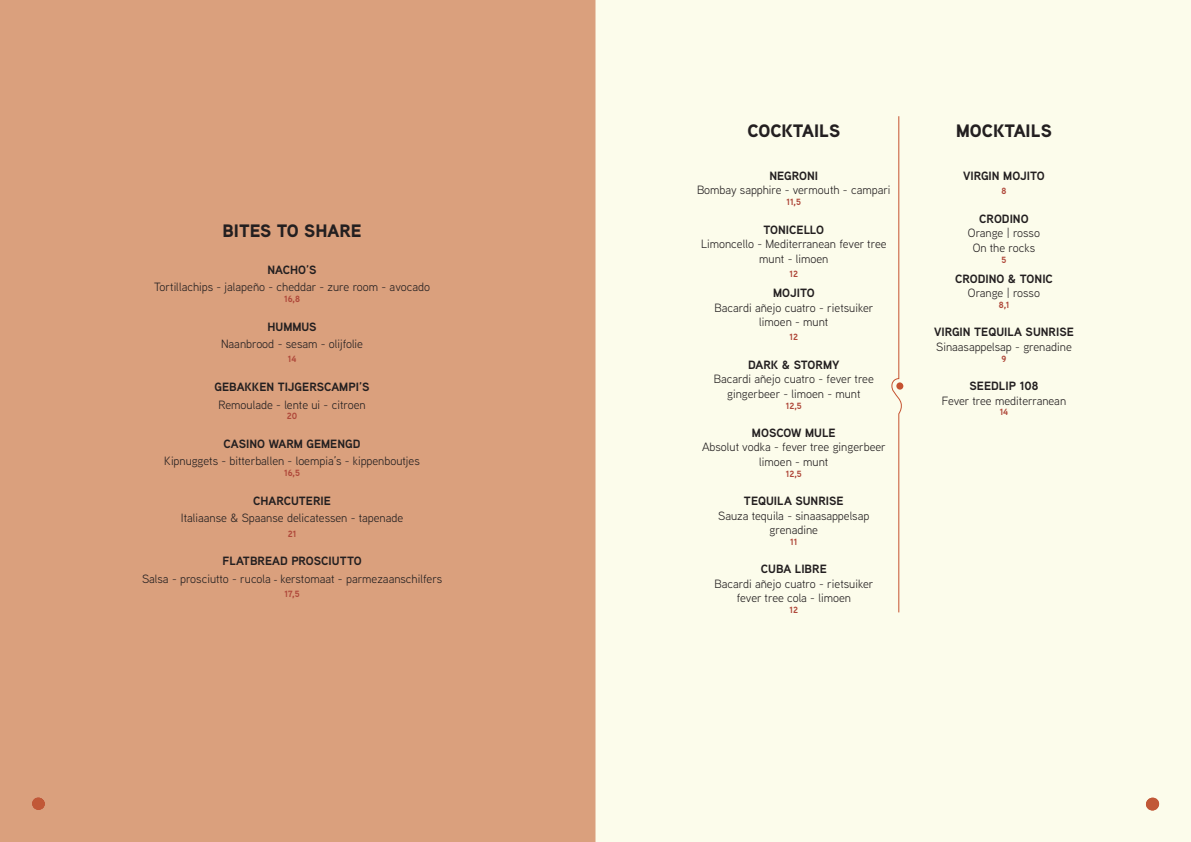
<style>
.page{position:relative;width:1191px;height:842px;background:#fff}
.page>*{position:absolute;margin:0;border:0;box-sizing:border-box;transform-origin:0 0}
.t1{font:900 18px "Aaux Next";color:#231f20}
.t2{font:12px/14.4px "Aaux Next";color:#231f20;text-align:center}
.t3{font:700 12px "Aaux Next";color:#231f20}
.t4{font:700 9px "Aaux Next";color:#af483a}
.s1{font-weight:700}
.s2{font-family:"Minion Pro"}
</style>
<div class="page">
<div style="left:595px;top:0;width:596px;height:842px;background:#fcfceb"></div>
<div style="left:1146px;top:798px;width:13px;height:12px;background:#c15837;border-radius:50%"></div>
<div style="left:0;top:0;width:595px;height:842px;background:#daa07d"></div>
<svg style="left:32px;top:797px;width:13px;height:13px"></svg>
<svg style="left:891px;top:116px;width:11px;height:497px"></svg>
<div style="left:896px;top:382px;width:7px;height:8px;background:#c55230;border-radius:50%"></div>
<h1 class="t1" style="left:223px;top:218px;width:140px">BITES TO SHARE</h1>
<p class="t3" style="left:267px;top:261px;width:51px">NACHO’S</p>
<p class="t2" style="left:154px;top:279px;width:278px">Tortillachips - jalapeño - cheddar - zure room - avocado</p>
<p class="t4" style="left:284px;top:292px;width:17px">16,8</p>
<p class="t3" style="left:267px;top:318px;width:50px">HUMMUS</p>
<p class="t2" style="left:221px;top:336px;width:143px">Naanbrood - sesam - olijfolie</p>
<p class="t4" style="left:288px;top:353px;width:10px">14</p>
<p class="t3" style="left:214px;top:379px;width:156px">GEBAKKEN TIJGERSCAMPI’S</p>
<p class="t2" style="left:218px;top:397px;width:149px">Remoulade - lente ui - citroen</p>
<p class="t4" style="left:287px;top:410px;width:12px">20</p>
<p class="t3" style="left:224px;top:435px;width:138px">CASINO WARM GEMENGD</p>
<p class="t2" style="left:164px;top:453px;width:257px">Kipnuggets - bitterballen - loempia’s - kippenboutjes</p>
<p class="t4" style="left:284px;top:467px;width:17px">16,5</p>
<p class="t3" style="left:253px;top:492px;width:79px">CHARCUTERIE</p>
<p class="t2" style="left:181px;top:510px;width:224px">Italiaanse &amp; Spaanse delicatessen - tapenade</p>
<p class="t4" style="left:288px;top:527px;width:10px">21</p>
<p class="t2" style="left:142px;top:552px;width:302px;line-height:17.2px"><span class="s1">FLATBREAD PROSCIUTTO<br></span>Salsa - prosciutto - rucola <span class="s2">-</span> kerstomaat - parmezaanschilfers</p>
<p class="t4" style="left:284px;top:587px;width:17px">17,5</p>
<h1 class="t1" style="left:747px;top:118px;width:94px">COCKTAILS</h1>
<p class="t3" style="left:769px;top:167px;width:50px">NEGRONI</p>
<p class="t2" style="left:697px;top:183px;width:195px">Bombay sapphire - vermouth - campari</p>
<p class="t4" style="left:786px;top:196px;width:16px">11,5</p>
<p class="t3" style="left:763px;top:221px;width:62px">TONICELLO</p>
<p class="t2" style="left:701px;top:236px;width:187px">Limoncello - Mediterranean fever tree munt - limoen</p>
<p class="t4" style="left:789px;top:268px;width:10px">12</p>
<p class="t3" style="left:773px;top:284px;width:43px">MOJITO</p>
<p class="t2" style="left:714px;top:300px;width:160px">Bacardi añejo cuatro - rietsuiker limoen - munt</p>
<p class="t4" style="left:789px;top:331px;width:10px">12</p>
<p class="t3" style="left:748px;top:356px;width:93px">DARK &amp; STORMY</p>
<p class="t2" style="left:714px;top:371px;width:162px">Bacardi añejo cuatro - fever tree gingerbeer - limoen - munt</p>
<p class="t4" style="left:786px;top:399px;width:17px">12,5</p>
<p class="t3" style="left:752px;top:424px;width:85px">MOSCOW MULE</p>
<p class="t2" style="left:702px;top:440px;width:185px">Absolut vodka - fever tree gingerbeer limoen - munt</p>
<p class="t4" style="left:786px;top:467px;width:17px">12,5</p>
<p class="t3" style="left:744px;top:493px;width:101px">TEQUILA SUNRISE</p>
<p class="t2" style="left:718px;top:508px;width:153px">Sauza tequila - sinaasappelsap grenadine</p>
<p class="t4" style="left:790px;top:535px;width:9px">11</p>
<p class="t3" style="left:761px;top:561px;width:67px">CUBA LIBRE</p>
<p class="t2" style="left:714px;top:576px;width:160px">Bacardi añejo cuatro - rietsuiker fever tree cola - limoen</p>
<p class="t4" style="left:789px;top:603px;width:10px">12</p>
<h1 class="t1" style="left:956px;top:118px;width:97px">MOCKTAILS</h1>
<p class="t3" style="left:963px;top:167px;width:83px">VIRGIN MOJITO</p>
<p class="t4" style="left:1001px;top:185px;width:6px">8</p>
<p class="t3" style="left:979px;top:210px;width:51px">CRODINO</p>
<p class="t2" style="left:968px;top:226px;width:74px">Orange | rosso<br>On the rocks</p>
<p class="t4" style="left:1001px;top:253px;width:6px">5</p>
<p class="t3" style="left:955px;top:270px;width:99px">CRODINO &amp; TONIC</p>
<p class="t2" style="left:968px;top:285px;width:74px">Orange | rosso</p>
<p class="t4" style="left:998px;top:298px;width:12px">8,1</p>
<p class="t3" style="left:934px;top:324px;width:141px">VIRGIN TEQUILA SUNRISE</p>
<p class="t2" style="left:936px;top:339px;width:137px">Sinaasappelsap - grenadine</p>
<p class="t4" style="left:1001px;top:352px;width:6px">9</p>
<p class="t3" style="left:969px;top:378px;width:70px">SEEDLIP 108</p>
<p class="t2" style="left:942px;top:393px;width:126px">Fever tree mediterranean</p>
<p class="t4" style="left:999px;top:406px;width:10px">14</p>
</div>
